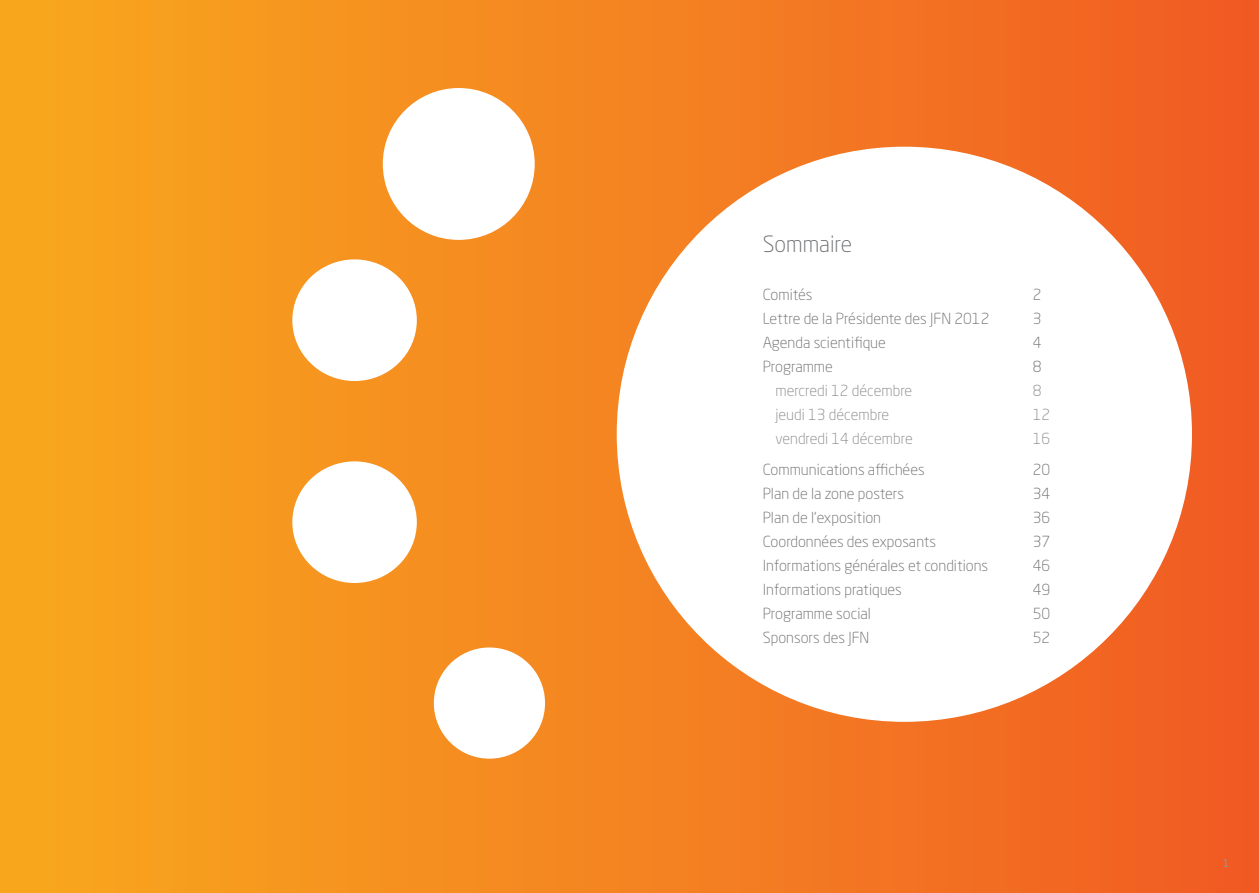
<style>
.page{position:relative;width:1259px;height:893px;background:#fff}
.page>*{position:absolute;margin:0;border:0;box-sizing:border-box;transform-origin:0 0}
.t1{font:300 22.2px "Neo Sans Std";color:#6c6d70}
.t2{font:300 15.15px "Neo Sans Std";color:#6c6d70}
.t3{font:300 15.15px "Neo Sans Std";color:#87898c}
.t4{font:10.5px "Neo Sans Std";color:#939598}
</style>
<div class="page">
<div style="left:0;top:0;width:1259px;height:893px;background:linear-gradient(to right,#f8aa1e,#f15c24)"></div>
<div style="left:617px;top:147px;width:575px;height:575px;background:#fff;border-radius:50%"></div>
<div style="left:383px;top:88px;width:152px;height:152px;background:#fff;border-radius:50%"></div>
<div style="left:292px;top:259px;width:125px;height:122px;background:#fff;border-radius:50%"></div>
<div style="left:292px;top:461px;width:125px;height:122px;background:#fff;border-radius:50%"></div>
<div style="left:433px;top:647px;width:112px;height:112px;background:#fff;border-radius:50%"></div>
<h1 class="t1" style="left:763px;top:231px;width:91px">Sommaire</h1>
<p class="t2" style="left:763px;top:285px;width:51px">Comités</p>
<p class="t2" style="left:1033px;top:285px;width:10px">2</p>
<p class="t2" style="left:763px;top:309px;width:228px">Lettre de la Présidente des JFN 2012</p>
<p class="t2" style="left:1033px;top:309px;width:10px">3</p>
<p class="t2" style="left:763px;top:333px;width:125px">Agenda scientifique</p>
<p class="t2" style="left:1033px;top:333px;width:10px">4</p>
<p class="t2" style="left:763px;top:357px;width:72px">Programme</p>
<p class="t2" style="left:1033px;top:357px;width:10px">8</p>
<p class="t3" style="left:775px;top:381px;width:138px">mercredi 12 décembre</p>
<p class="t3" style="left:1033px;top:381px;width:10px">8</p>
<p class="t3" style="left:775px;top:405px;width:115px">jeudi 13 décembre</p>
<p class="t3" style="left:1033px;top:405px;width:19px">12</p>
<p class="t3" style="left:775px;top:429px;width:139px">vendredi 14 décembre</p>
<p class="t3" style="left:1033px;top:429px;width:19px">16</p>
<p class="t2" style="left:763px;top:461px;width:163px">Communications affichées</p>
<p class="t2" style="left:1033px;top:461px;width:19px">20</p>
<p class="t2" style="left:763px;top:485px;width:143px">Plan de la zone posters</p>
<p class="t2" style="left:1033px;top:485px;width:19px">34</p>
<p class="t2" style="left:763px;top:509px;width:120px">Plan de l’exposition</p>
<p class="t2" style="left:1033px;top:509px;width:19px">36</p>
<p class="t2" style="left:763px;top:533px;width:175px">Coordonnées des exposants</p>
<p class="t2" style="left:1033px;top:533px;width:19px">37</p>
<p class="t2" style="left:763px;top:557px;width:227px">Informations générales et conditions</p>
<p class="t2" style="left:1033px;top:557px;width:19px">46</p>
<p class="t2" style="left:763px;top:581px;width:141px">Informations pratiques</p>
<p class="t2" style="left:1033px;top:581px;width:19px">49</p>
<p class="t2" style="left:763px;top:605px;width:110px">Programme social</p>
<p class="t2" style="left:1033px;top:605px;width:19px">50</p>
<p class="t2" style="left:763px;top:629px;width:108px">Sponsors des JFN</p>
<p class="t2" style="left:1033px;top:629px;width:19px">52</p>
<p class="t4" style="left:1223px;top:857px;width:8px">1</p>
</div>
